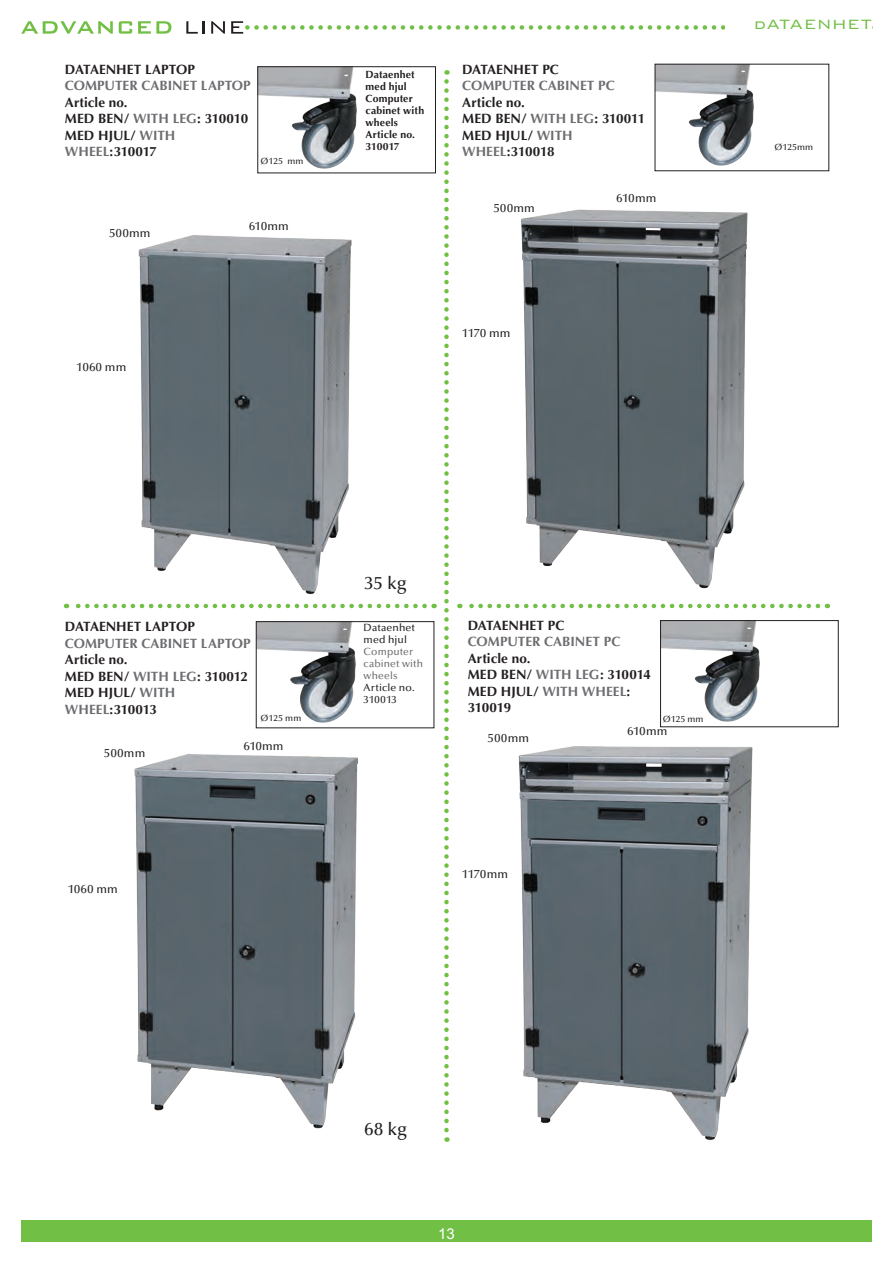
<style>
.page{position:relative;width:893px;height:1263px;background:#fff}
.page>*{position:absolute;margin:0;border:0;box-sizing:border-box;transform-origin:0 0}
.t1{font:300 18px "Bank Gothic BT";letter-spacing:.005em;color:#71bf44}
.t2{font:500 18px "Optima";letter-spacing:-.005em;color:#231f20}
.t3{font:15px "Arial";color:#fff}
.t4{font:700 13.5px/16.5px "Optima";color:#231f20}
.t5{font:700 13.5px "Optima";color:#6c6d70}
.t6{font:500 12px "Optima";letter-spacing:.01em;color:#231f20}
.t7{font:700 10.5px/12px "Optima";letter-spacing:.015em;color:#231f20}
.t8{font:500 10.5px/12px "Optima";letter-spacing:.015em;color:#231f20}
.t9{font:500 10.5px/12px "Optima";letter-spacing:.015em;color:#6c6d70}
.t10{font:500 9px "Optima";letter-spacing:.025em;color:#231f20}
.s1{color:#6c6d70}
</style>
<div class="page">
<div style="left:21px;top:1220px;width:851px;height:22px;background:#71bf44"></div>
<svg style="left:21px;top:21px;width:704px;height:13px"></svg>
<svg style="left:444px;top:81px;width:5px;height:1061px"></svg>
<svg style="left:459px;top:604px;width:359px;height:4px"></svg>
<svg style="left:66px;top:604px;width:359px;height:4px"></svg>
<img style="left:657px;top:66px;width:97px;height:100px">
<img style="left:258px;top:623px;width:98px;height:100px">
<div style="left:256px;top:621px;width:178px;height:107px;border:1px solid #231f20"></div>
<img style="left:259px;top:68px;width:98px;height:101px">
<div style="left:257px;top:66px;width:179px;height:107px;border:1px solid #231f20"></div>
<img style="left:134px;top:754px;width:224px;height:375px">
<img style="left:138px;top:235px;width:214px;height:359px">
<img style="left:518px;top:746px;width:235px;height:394px">
<img style="left:521px;top:209px;width:227px;height:380px">
<img style="left:662px;top:622px;width:98px;height:100px">
<div style="left:660px;top:620px;width:179px;height:107px;border:1px solid #231f20"></div>
<p class="t4" style="left:65px;top:61px;width:131px">DATAENHET LAPTOP</p>
<p class="t5" style="left:65px;top:78px;width:187px">COMPUTER CABINET LAPTOP</p>
<p class="t4" style="left:65px;top:94px;width:185px">Article no.<br>MED BEN/ <span class="s1">WITH LEG</span>: 310010<br>MED HJUL/ <span class="s1">WITH<br>WHEEL</span>:310017</p>
<p class="t10" style="left:261px;top:156px;width:45px">Ø125 mm</p>
<p class="t6" style="left:109px;top:226px;width:43px">500mm</p>
<p class="t6" style="left:77px;top:360px;width:51px">1060 mm</p>
<p class="t6" style="left:249px;top:219px;width:41px">610mm</p>
<p class="t7" style="left:366px;top:69px;width:60px">Dataenhet med hjul<br>Computer cabinet with wheels<br>Article no.<br>310017</p>
<p class="t4" style="left:462px;top:61px;width:98px">DATAENHET PC</p>
<p class="t5" style="left:462px;top:78px;width:154px">COMPUTER CABINET PC</p>
<p class="t4" style="left:462px;top:94px;width:184px">Article no.<br>MED BEN/ <span class="s1">WITH LEG</span>: 310011<br>MED HJUL/ <span class="s1">WITH<br>WHEEL</span>:310018</p>
<p class="t6" style="left:494px;top:201px;width:43px">500mm</p>
<p class="t6" style="left:617px;top:191px;width:41px">610mm</p>
<p class="t6" style="left:462px;top:326px;width:50px">1170 mm</p>
<h1 class="t1" style="left:753px;top:15px;width:120px">dATAENHET</h1>
<p class="t10" style="left:774px;top:142px;width:40px">Ø125mm</p>
<h1 class="t2" style="left:365px;top:572px;width:44px">35 kg</h1>
<p class="t4" style="left:65px;top:618px;width:131px">DATAENHET LAPTOP</p>
<p class="t5" style="left:65px;top:635px;width:187px">COMPUTER CABINET LAPTOP</p>
<p class="t4" style="left:65px;top:651px;width:185px">Article no.<br>MED BEN/ <span class="s1">WITH LEG</span>: 310012<br>MED HJUL/ <span class="s1">WITH<br>WHEEL</span>:310013</p>
<p class="t8" style="left:364px;top:621px;width:53px">Dataenhet med hjul</p>
<p class="t9" style="left:364px;top:645px;width:61px">Computer cabinet with wheels</p>
<p class="t8" style="left:364px;top:681px;width:53px">Article no.<br>310013</p>
<p class="t4" style="left:468px;top:617px;width:98px">DATAENHET PC</p>
<p class="t5" style="left:468px;top:634px;width:154px">COMPUTER CABINET PC</p>
<p class="t4" style="left:468px;top:650px;width:185px">Article no.<br>MED BEN/ <span class="s1">WITH LEG</span>: 310014<br>MED HJUL/ <span class="s1">WITH WHEEL</span>:<br>310019</p>
<p class="t10" style="left:261px;top:713px;width:42px">Ø125 mm</p>
<p class="t10" style="left:663px;top:713px;width:42px">Ø125 mm</p>
<p class="t6" style="left:104px;top:746px;width:43px">500mm</p>
<p class="t6" style="left:68px;top:882px;width:51px">1060 mm</p>
<p class="t6" style="left:244px;top:739px;width:41px">610mm</p>
<p class="t6" style="left:488px;top:731px;width:43px">500mm</p>
<p class="t6" style="left:462px;top:867px;width:47px">1170mm</p>
<p class="t6" style="left:628px;top:724px;width:41px">610mm</p>
<h1 class="t2" style="left:365px;top:1119px;width:44px">68 kg</h1>
<p class="t3" style="left:438px;top:1223px;width:18px">13</p>
</div>
